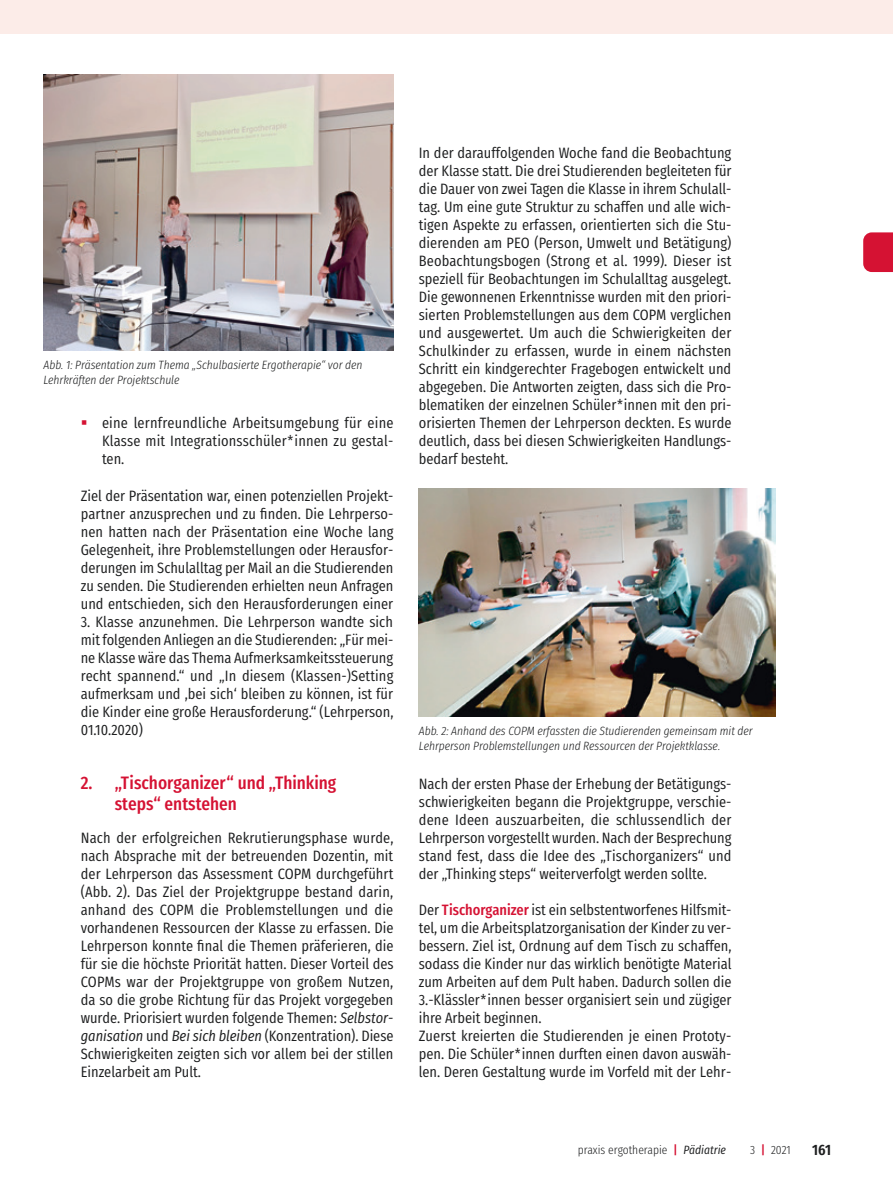
<style>
.page{position:relative;width:893px;height:1191px;background:#fff}
.page>*{position:absolute;margin:0;border:0;box-sizing:border-box;transform-origin:0 0}
.t1{font:500 18px/21.6px "Fira Sans Condensed";color:#d51233}
.t2{font:15px/18px "Fira Sans Condensed";color:#1d1e1f;text-align:justify}
.t3{font:600 15px "Fira Sans Condensed";color:#1d1e1f}
.t4{font:italic 300 12px/14.4px "Fira Sans Condensed";color:#1d1e1f}
.t5{font:300 12px "Fira Sans Condensed";color:#1d1e1f}
.s1{font-style:italic}
.s2{font-weight:500;color:#d51233}
.s3{font-weight:400;font-style:italic}
</style>
<div class="page">
<svg style="left:863px;top:232px;width:30px;height:40px"></svg>
<div style="left:0;top:0;width:893px;height:34px;background:#fcece8"></div>
<img style="left:43px;top:74px;width:350px;height:277px">
<img style="left:419px;top:489px;width:356px;height:227px">
<p class="t4" style="left:43px;top:358px;width:321px">Abb. 1: Präsentation zum Thema „Schulbasierte Ergotherapie“ vor den<br>Lehrkräften der Projektschule</p>
<p class="t2" style="left:102px;top:412px;width:293px">eine lernfreundliche Arbeitsumgebung für eine Klasse mit Integrationsschüler*innen zu gestal&shy;ten.</p>
<p class="t2" style="left:81px;top:484px;width:314px">Ziel der Präsentation war, einen potenziellen Projekt&shy;partner anzusprechen und zu finden. Die Lehrperso&shy;nen hatten nach der Präsentation eine Woche lang Gelegenheit, ihre Problemstellungen oder Herausfor&shy;derungen im Schulalltag per Mail an die Studierenden zu senden. Die Studierenden erhielten neun Anfragen und entschieden, sich den Herausforderungen einer</p>
<p class="t2" style="left:81px;top:610px;width:314px">3. Klasse anzunehmen. Die Lehrperson wandte sich mit folgenden Anliegen an die Studierenden: „Für mei&shy;ne Klasse wäre das Thema Aufmerksamkeitssteuerung recht spannend.“ und „In diesem (Klassen-)Setting aufmerksam und ,bei sich‘ bleiben zu können, ist für die Kinder eine große Herausforderung.“ (Lehrperson, 01.10.2020)</p>
<p class="t1" style="left:115px;top:769px;width:223px;text-indent:-34px">2. „Tischorganizer“ und „Thinking steps“ entstehen</p>
<p class="t2" style="left:81px;top:826px;width:314px">Nach der erfolgreichen Rekrutierungsphase wurde, nach Absprache mit der betreuenden Dozentin, mit der Lehrperson das Assessment COPM durchgeführt (Abb. 2). Das Ziel der Projektgruppe bestand darin, anhand des COPM die Problemstellungen und die vorhandenen Ressourcen der Klasse zu erfassen. Die Lehrperson konnte final die Themen präferieren, die für sie die höchste Priorität hatten. Dieser Vorteil des COPMs war der Projektgruppe von großem Nutzen, da so die grobe Richtung für das Projekt vorgegeben wurde. Priorisiert wurden folgende Themen: <span class="s1">Selbstor&shy;ganisation</span> und <span class="s1">Bei sich bleiben</span> (Konzentration). Diese Schwierigkeiten zeigten sich vor allem bei der stillen Einzelarbeit am Pult.</p>
<p class="t2" style="left:419px;top:142px;width:314px">In der darauffolgenden Woche fand die Beobachtung der Klasse statt. Die drei Studierenden begleiteten für die Dauer von zwei Tagen die Klasse in ihrem Schulall&shy;tag. Um eine gute Struktur zu schaffen und alle wich&shy;tigen Aspekte zu erfassen, orientierten sich die Stu&shy;dierenden am PEO (Person, Umwelt und Betätigung)<br>Beobachtungsbogen (Strong et al. 1999). Dieser ist speziell für Beobachtungen im Schulalltag ausgelegt.<br>Die gewonnenen Erkenntnisse wurden mit den priori&shy;sierten Problemstellungen aus dem COPM verglichen und ausgewertet. Um auch die Schwierigkeiten der Schulkinder zu erfassen, wurde in einem nächsten Schritt ein kindgerechter Fragebogen entwickelt und abgegeben. Die Antworten zeigten, dass sich die Pro&shy;blematiken der einzelnen Schüler*innen mit den pri&shy;orisierten Themen der Lehrperson deckten. Es wurde deutlich, dass bei diesen Schwierigkeiten Handlungs&shy;bedarf besteht.</p>
<p class="t4" style="left:419px;top:724px;width:335px">Abb. 2: Anhand des COPM erfassten die Studierenden gemeinsam mit der<br>Lehrperson Problemstellungen und Ressourcen der Projektklasse.</p>
<p class="t2" style="left:419px;top:772px;width:314px">Nach der ersten Phase der Erhebung der Betätigungs&shy;schwierigkeiten begann die Projektgruppe, verschie&shy;dene Ideen auszuarbeiten, die schlussendlich der Lehrperson vorgestellt wurden. Nach der Besprechung stand fest, dass die Idee des „Tischorganizers“ und der „Thinking steps“ weiterverfolgt werden sollte.</p>
<p class="t2" style="left:419px;top:898px;width:314px;text-align:left">Der <span class="s2">Tischorganizer</span> ist ein selbstentworfenes Hilfsmit&shy;tel, um die Arbeitsplatzorganisation der Kinder zu ver&shy;bessern. Ziel ist, Ordnung auf dem Tisch zu schaffen, sodass die Kinder nur das wirklich benötigte Material zum Arbeiten auf dem Pult haben. Dadurch sollen die 3.-Klässler*innen besser organisiert sein und zügiger ihre Arbeit beginnen.<br>Zuerst kreierten die Studierenden je einen Prototy&shy;pen. Die Schüler*innen durften einen davon auswäh&shy;len. Deren Gestaltung wurde im Vorfeld mit der Lehr-</p>
<p class="t5" style="left:578px;top:1139px;width:150px">praxis ergotherapie <span class="s2">|</span> <span class="s3">Pädiatrie</span></p>
<p class="t5" style="left:750px;top:1139px;width:42px">3 <span class="s2">|</span> 2021</p>
<p class="t3" style="left:812px;top:1135px;width:20px">161</p>
</div>
